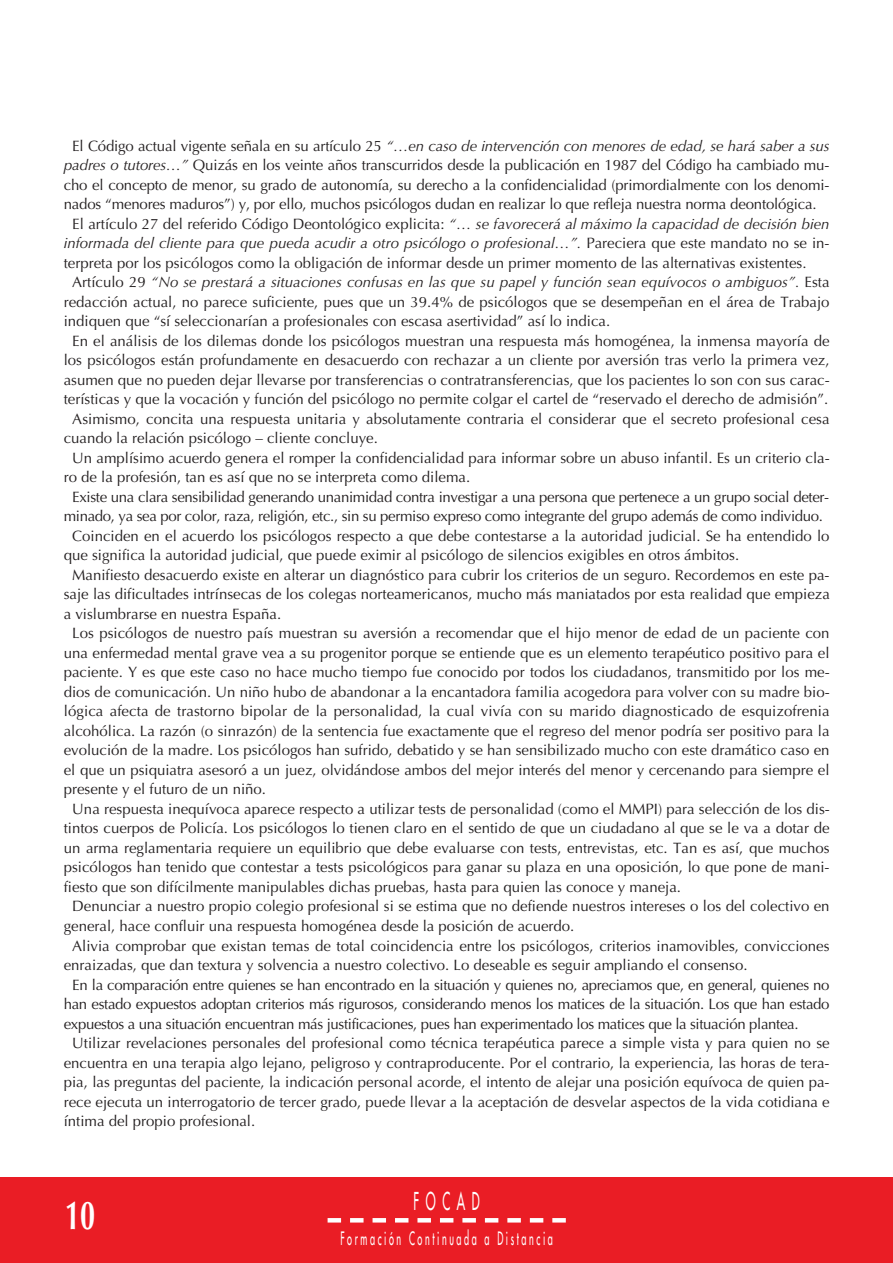
<style>
.page{position:relative;width:893px;height:1263px;background:#fff}
.page>*{position:absolute;margin:0;border:0;box-sizing:border-box;transform-origin:0 0}
.t1{font:700 40.5px "Optima";color:#fff;scale:.67 1}
.t2{font:24px "Futura";letter-spacing:.55em;color:#fff;scale:.5 1}
.t3{font:18px "Futura";letter-spacing:.29em;color:#fff;scale:.5 1}
.t4{font:15px "Optima";color:#231f20}
.t5{font:15px "Optima";letter-spacing:-.025em;color:#231f20}
.t6{font:italic 15px "Optima";color:#231f20}
.s1{font-style:normal}
.s2{font-style:italic}
</style>
<div class="page">
<div style="left:0;top:1178px;width:892px;height:85px;background:#ea1d25"></div>
<svg style="left:341px;top:1218px;width:203px;height:5px"></svg>
<div style="left:327px;top:1218px;width:14px;height:5px;background:#fff"></div>
<div style="left:552px;top:1218px;width:14px;height:5px;background:#fff"></div>
<p class="t6" style="left:72px;top:139px;width:758px"><span class="s1">El Código actual vigente señala en su artículo 25</span> “…en caso de intervención con menores de edad, se hará saber a sus</p>
<p class="t4" style="left:64px;top:159px;width:767px"><span class="s2">padres o tutores…”</span> Quizás en los veinte años transcurridos desde la publicación en 1987 del Código ha cambiado mu-</p>
<p class="t4" style="left:64px;top:178px;width:767px">cho el concepto de menor, su grado de autonomía, su derecho a la confidencialidad (primordialmente con los denomi-</p>
<p class="t4" style="left:64px;top:198px;width:754px">nados “menores maduros”) y, por ello, muchos psicólogos dudan en realizar lo que refleja nuestra norma deontológica.</p>
<p class="t4" style="left:72px;top:217px;width:758px">El artículo 27 del referido Código Deontológico explicita: <span class="s2">“… se favorecerá al máximo la capacidad de decisión bien</span></p>
<p class="t6" style="left:64px;top:237px;width:767px">informada del cliente para que pueda acudir a otro psicólogo o profesional…”. <span class="s1">Pareciera que este mandato no se in-</span></p>
<p class="t4" style="left:64px;top:256px;width:744px">terpreta por los psicólogos como la obligación de informar desde un primer momento de las alternativas existentes.</p>
<p class="t6" style="left:72px;top:276px;width:758px"><span class="s1">Artículo 29</span> “No se prestará a situaciones confusas en las que su papel y función sean equívocos o ambiguos”. <span class="s1">Esta</span></p>
<p class="t4" style="left:64px;top:296px;width:767px">redacción actual, no parece suficiente, pues que un 39.4% de psicólogos que se desempeñan en el área de Trabajo</p>
<p class="t4" style="left:64px;top:315px;width:548px">indiquen que “sí seleccionarían a profesionales con escasa asertividad” así lo indica.</p>
<p class="t4" style="left:72px;top:335px;width:758px">En el análisis de los dilemas donde los psicólogos muestran una respuesta más homogénea, la inmensa mayoría de</p>
<p class="t4" style="left:64px;top:354px;width:767px">los psicólogos están profundamente en desacuerdo con rechazar a un cliente por aversión tras verlo la primera vez,</p>
<p class="t4" style="left:64px;top:374px;width:767px">asumen que no pueden dejar llevarse por transferencias o contratransferencias, que los pacientes lo son con sus carac-</p>
<p class="t4" style="left:64px;top:393px;width:766px">terísticas y que la vocación y función del psicólogo no permite colgar el cartel de “reservado el derecho de admisión”.</p>
<p class="t4" style="left:72px;top:413px;width:758px">Asimismo, concita una respuesta unitaria y absolutamente contraria el considerar que el secreto profesional cesa</p>
<p class="t4" style="left:64px;top:432px;width:315px">cuando la relación psicólogo – cliente concluye.</p>
<p class="t4" style="left:72px;top:452px;width:759px">Un amplísimo acuerdo genera el romper la confidencialidad para informar sobre un abuso infantil. Es un criterio cla-</p>
<p class="t4" style="left:64px;top:471px;width:408px">ro de la profesión, tan es así que no se interpreta como dilema.</p>
<p class="t5" style="left:72px;top:491px;width:758px">Existe una clara sensibilidad generando unanimidad contra investigar a una persona que pertenece a un grupo social deter-</p>
<p class="t5" style="left:64px;top:510px;width:760px">minado, ya sea por color, raza, religión, etc., sin su permiso expreso como integrante del grupo además de como individuo.</p>
<p class="t4" style="left:72px;top:530px;width:758px">Coinciden en el acuerdo los psicólogos respecto a que debe contestarse a la autoridad judicial. Se ha entendido lo</p>
<p class="t4" style="left:64px;top:549px;width:677px">que significa la autoridad judicial, que puede eximir al psicólogo de silencios exigibles en otros ámbitos.</p>
<p class="t4" style="left:72px;top:569px;width:758px">Manifiesto desacuerdo existe en alterar un diagnóstico para cubrir los criterios de un seguro. Recordemos en este pa-</p>
<p class="t4" style="left:64px;top:588px;width:767px">saje las dificultades intrínsecas de los colegas norteamericanos, mucho más maniatados por esta realidad que empieza</p>
<p class="t4" style="left:64px;top:608px;width:219px">a vislumbrarse en nuestra España.</p>
<p class="t4" style="left:72px;top:627px;width:758px">Los psicólogos de nuestro país muestran su aversión a recomendar que el hijo menor de edad de un paciente con</p>
<p class="t4" style="left:64px;top:647px;width:767px">una enfermedad mental grave vea a su progenitor porque se entiende que es un elemento terapéutico positivo para el</p>
<p class="t4" style="left:64px;top:666px;width:767px">paciente. Y es que este caso no hace mucho tiempo fue conocido por todos los ciudadanos, transmitido por los me-</p>
<p class="t4" style="left:64px;top:686px;width:767px">dios de comunicación. Un niño hubo de abandonar a la encantadora familia acogedora para volver con su madre bio-</p>
<p class="t4" style="left:64px;top:705px;width:767px">lógica afecta de trastorno bipolar de la personalidad, la cual vivía con su marido diagnosticado de esquizofrenia</p>
<p class="t4" style="left:64px;top:725px;width:767px">alcohólica. La razón (o sinrazón) de la sentencia fue exactamente que el regreso del menor podría ser positivo para la</p>
<p class="t4" style="left:64px;top:744px;width:767px">evolución de la madre. Los psicólogos han sufrido, debatido y se han sensibilizado mucho con este dramático caso en</p>
<p class="t4" style="left:64px;top:764px;width:767px">el que un psiquiatra asesoró a un juez, olvidándose ambos del mejor interés del menor y cercenando para siempre el</p>
<p class="t4" style="left:64px;top:783px;width:204px">presente y el futuro de un niño.</p>
<p class="t4" style="left:72px;top:803px;width:759px">Una respuesta inequívoca aparece respecto a utilizar tests de personalidad (como el MMPI) para selección de los dis-</p>
<p class="t4" style="left:64px;top:822px;width:767px">tintos cuerpos de Policía. Los psicólogos lo tienen claro en el sentido de que un ciudadano al que se le va a dotar de</p>
<p class="t4" style="left:64px;top:842px;width:767px">un arma reglamentaria requiere un equilibrio que debe evaluarse con tests, entrevistas, etc. Tan es así, que muchos</p>
<p class="t4" style="left:64px;top:861px;width:767px">psicólogos han tenido que contestar a tests psicológicos para ganar su plaza en una oposición, lo que pone de mani-</p>
<p class="t4" style="left:64px;top:881px;width:618px">fiesto que son difícilmente manipulables dichas pruebas, hasta para quien las conoce y maneja.</p>
<p class="t4" style="left:72px;top:900px;width:758px">Denunciar a nuestro propio colegio profesional si se estima que no defiende nuestros intereses o los del colectivo en</p>
<p class="t4" style="left:64px;top:920px;width:512px">general, hace confluir una respuesta homogénea desde la posición de acuerdo.</p>
<p class="t4" style="left:72px;top:939px;width:758px">Alivia comprobar que existan temas de total coincidencia entre los psicólogos, criterios inamovibles, convicciones</p>
<p class="t4" style="left:64px;top:959px;width:685px">enraizadas, que dan textura y solvencia a nuestro colectivo. Lo deseable es seguir ampliando el consenso.</p>
<p class="t5" style="left:72px;top:978px;width:758px">En la comparación entre quienes se han encontrado en la situación y quienes no, apreciamos que, en general, quienes no</p>
<p class="t5" style="left:64px;top:998px;width:767px">han estado expuestos adoptan criterios más rigurosos, considerando menos los matices de la situación. Los que han estado</p>
<p class="t5" style="left:64px;top:1017px;width:736px">expuestos a una situación encuentran más justificaciones, pues han experimentado los matices que la situación plantea.</p>
<p class="t4" style="left:72px;top:1037px;width:758px">Utilizar revelaciones personales del profesional como técnica terapéutica parece a simple vista y para quien no se</p>
<p class="t4" style="left:64px;top:1056px;width:767px">encuentra en una terapia algo lejano, peligroso y contraproducente. Por el contrario, la experiencia, las horas de tera-</p>
<p class="t4" style="left:64px;top:1076px;width:767px">pia, las preguntas del paciente, la indicación personal acorde, el intento de alejar una posición equívoca de quien pa-</p>
<p class="t4" style="left:64px;top:1095px;width:767px">rece ejecuta un interrogatorio de tercer grado, puede llevar a la aceptación de desvelar aspectos de la vida cotidiana e</p>
<p class="t4" style="left:64px;top:1115px;width:193px">íntima del propio profesional.</p>
<h1 class="t1" style="left:65px;top:1199px;width:46px">10</h1>
<h2 class="t2" style="left:413px;top:1189px;width:134px">FOCAD</h2>
<p class="t3" style="left:340px;top:1230px;width:426px">Formación Continuada a Distancia</p>
</div>
